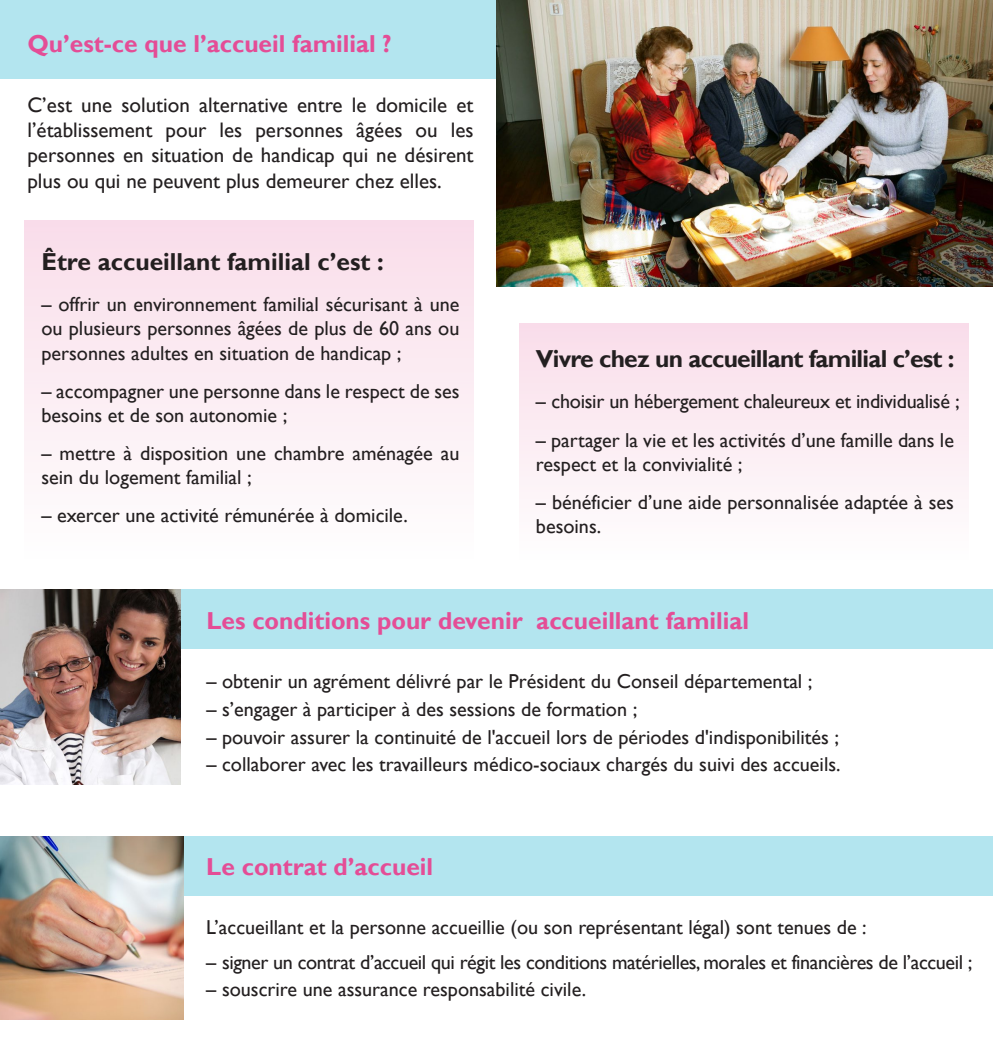
<style>
.page{position:relative;width:993px;height:1042px;background:#fff}
.page>*{position:absolute;margin:0;border:0;box-sizing:border-box;transform-origin:0 0}
.t1{font:700 24.5px "Gill Sans";color:#e44d96}
.t2{font:700 24.5px "Gill Sans";letter-spacing:-.03em;color:#231f20}
.t3{font:700 24.5px "Gill Sans";color:#231f20}
.t4{font:21px/25.2px "Gill Sans";color:#231f20;text-align:justify}
.t5{font:20.12px/24.2px "Gill Sans";color:#231f20}
.t6{font:20.12px "Gill Sans";letter-spacing:-.02em;color:#231f20}
</style>
<div class="page">
<div style="left:25px;top:221px;width:448px;height:339px;background:linear-gradient(to bottom,#f9dde9,#fefefe)"></div>
<div style="left:0;top:0;width:496px;height:79px;background:#b3e5ef"></div>
<img style="left:496px;top:0;width:496px;height:287px">
<div style="left:519px;top:323px;width:448px;height:237px;background:linear-gradient(to bottom,#f9dde9,#fefefe)"></div>
<div style="left:181px;top:589px;width:811px;height:60px;background:#b3e5ef"></div>
<div style="left:181px;top:836px;width:811px;height:60px;background:#b3e5ef"></div>
<img style="left:0;top:589px;width:181px;height:195px">
<img style="left:0;top:836px;width:184px;height:183px">
<p class="t1" style="left:27px;top:29px;width:366px">Qu’est-ce que l’accueil familial ?</p>
<p class="t4" style="left:27px;top:93px;width:447px">C’est une solution alternative entre le domicile et l’établissement pour les personnes âgées ou les personnes en situation de handicap qui ne désirent plus ou qui ne peuvent plus demeurer chez elles.</p>
<p class="t3" style="left:41px;top:247px;width:344px">Être accueillant familial c’est :</p>
<p class="t5" style="left:41px;top:293px;width:419px;text-align:justify">– offrir un environnement familial sécurisant à une ou plusieurs personnes âgées de plus de 60 ans ou personnes adultes en situation de handicap ;</p>
<p class="t5" style="left:41px;top:379px;width:419px">– accompagner une personne dans le respect de ses besoins et de son autonomie ;</p>
<p class="t5" style="left:41px;top:441px;width:419px">– mettre à disposition une chambre aménagée au sein du logement familial ;</p>
<p class="t5" style="left:41px;top:504px;width:367px">– exercer une activité rémunérée à domicile.</p>
<p class="t2" style="left:535px;top:344px;width:420px">Vivre chez un accueillant familial c’est :</p>
<p class="t5" style="left:535px;top:390px;width:425px">– choisir un hébergement chaleureux et individualisé ;</p>
<p class="t5" style="left:535px;top:428px;width:419px">– partager la vie et les activités d’une famille dans le respect et la convivialité ;</p>
<p class="t5" style="left:535px;top:490px;width:419px">– bénéficier d’une aide personnalisée adaptée à ses besoins.</p>
<p class="t1" style="left:206px;top:606px;width:544px">Les conditions pour devenir accueillant familial</p>
<p class="t5" style="left:206px;top:670px;width:607px">– obtenir un agrément délivré par le Président du Conseil départemental ;</p>
<p class="t5" style="left:206px;top:697px;width:432px">– s’engager à participer à des sessions de formation ;</p>
<p class="t5" style="left:206px;top:725px;width:634px">– pouvoir assurer la continuité de l'accueil lors de périodes d'indisponibilités ;</p>
<p class="t5" style="left:206px;top:753px;width:635px">– collaborer avec les travailleurs médico-sociaux chargés du suivi des accueils.</p>
<p class="t1" style="left:206px;top:852px;width:228px">Le contrat d’accueil</p>
<p class="t5" style="left:206px;top:915px;width:661px">L’accueillant et la personne accueillie (ou son représentant légal) sont tenues de :</p>
<p class="t6" style="left:206px;top:950px;width:767px">– signer un contrat d’accueil qui régit les conditions matérielles, morales et financières de l’accueil ;</p>
<p class="t5" style="left:206px;top:978px;width:381px">– souscrire une assurance responsabilité civile.</p>
</div>
